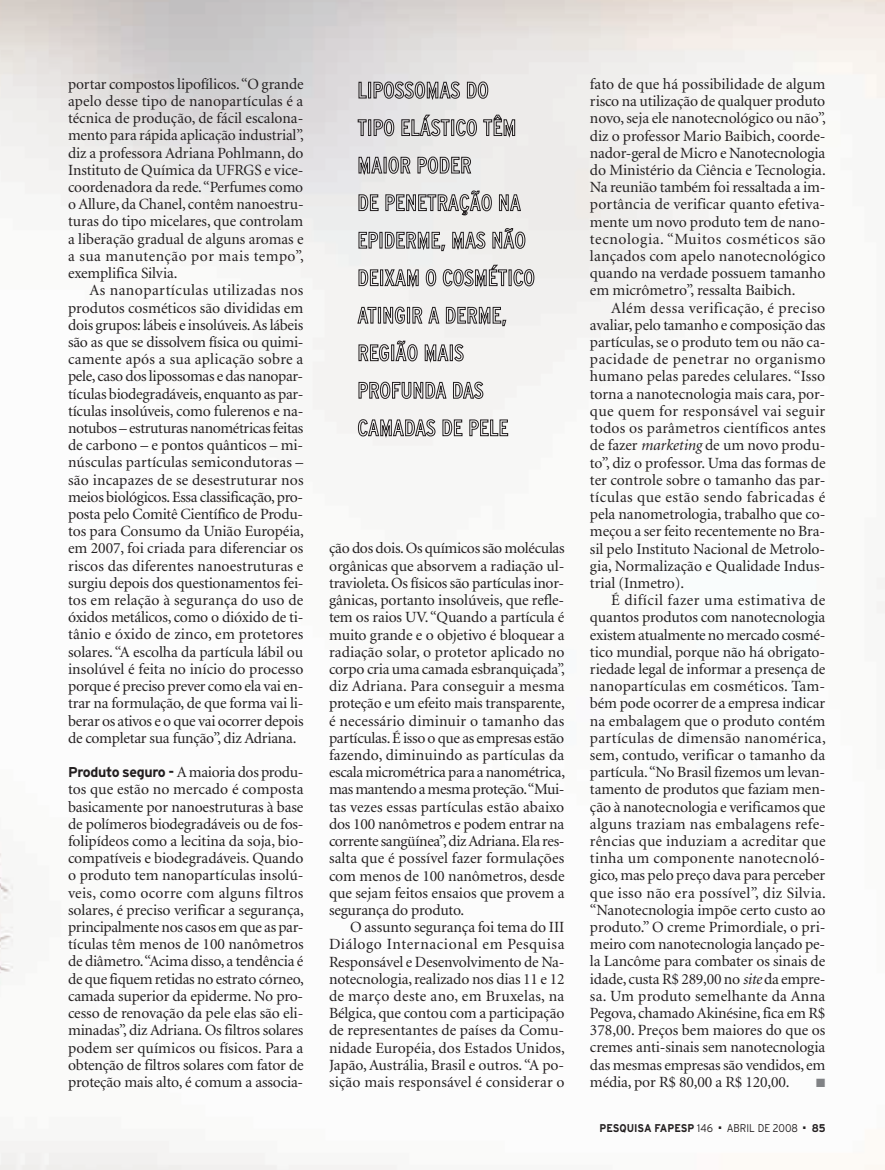
<style>
.page{position:relative;width:885px;height:1170px;background:#fff}
.page>*{position:absolute;margin:0;border:0;box-sizing:border-box;transform-origin:0 0}
.t1{font:15.6px/17.2px "Minion";letter-spacing:-.005em;color:#231f20;text-align:justify}
.t2{font:12px "Zapf Dingbats ITC";color:#808285}
.t3{font:700 11.25px "Interstate";color:#231f20;scale:.9 1}
.t4{font:300 11.25px "Interstate";color:#231f20;scale:.9 1}
.s1{font-family:"Interstate";font-weight:700;font-size:14.25px}
.s2{font-style:italic}
.s3{font-weight:300}
</style>
<div class="page">
<img style="left:0;top:0;width:884px;height:1169px">
<svg style="left:358px;top:81px;width:9px;height:18px"></svg>
<div style="left:368px;top:82px;width:3px;height:16px;border:1px solid #231f20"></div>
<svg style="left:373px;top:81px;width:87px;height:20px"></svg>
<svg style="left:466px;top:81px;width:22px;height:18px"></svg>
<svg style="left:357px;top:119px;width:10px;height:17px"></svg>
<div style="left:368px;top:119px;width:3px;height:17px;border:1px solid #231f20"></div>
<svg style="left:373px;top:119px;width:21px;height:17px"></svg>
<svg style="left:401px;top:114px;width:76px;height:22px"></svg>
<svg style="left:483px;top:114px;width:32px;height:24px"></svg>
<svg style="left:358px;top:156px;width:24px;height:20px"></svg>
<svg style="left:388px;top:156px;width:23px;height:18px"></svg>
<svg style="left:417px;top:156px;width:54px;height:18px"></svg>
<svg style="left:358px;top:194px;width:21px;height:17px"></svg>
<svg style="left:385px;top:190px;width:107px;height:26px"></svg>
<svg style="left:498px;top:194px;width:23px;height:17px"></svg>
<svg style="left:358px;top:231px;width:20px;height:18px"></svg>
<svg style="left:384px;top:231px;width:61px;height:20px"></svg>
<svg style="left:452px;top:231px;width:33px;height:20px"></svg>
<svg style="left:492px;top:228px;width:33px;height:21px"></svg>
<svg style="left:358px;top:269px;width:61px;height:19px"></svg>
<svg style="left:425px;top:269px;width:11px;height:17px"></svg>
<svg style="left:442px;top:264px;width:65px;height:24px"></svg>
<svg style="left:513px;top:269px;width:21px;height:17px"></svg>
<svg style="left:357px;top:306px;width:19px;height:18px"></svg>
<div style="left:378px;top:307px;width:3px;height:16px;border:1px solid #231f20"></div>
<svg style="left:383px;top:306px;width:22px;height:18px"></svg>
<div style="left:407px;top:307px;width:3px;height:16px;border:1px solid #231f20"></div>
<svg style="left:412px;top:306px;width:10px;height:18px"></svg>
<svg style="left:428px;top:306px;width:11px;height:18px"></svg>
<svg style="left:445px;top:306px;width:61px;height:20px"></svg>
<svg style="left:358px;top:344px;width:31px;height:17px"></svg>
<div style="left:391px;top:344px;width:3px;height:17px;border:1px solid #231f20"></div>
<svg style="left:395px;top:340px;width:23px;height:21px"></svg>
<svg style="left:424px;top:344px;width:40px;height:19px"></svg>
<svg style="left:358px;top:381px;width:125px;height:18px"></svg>
<svg style="left:357px;top:419px;width:78px;height:19px"></svg>
<svg style="left:442px;top:419px;width:20px;height:17px"></svg>
<svg style="left:469px;top:419px;width:39px;height:17px"></svg>
<p class="t1" style="left:68px;top:76px;width:237px">portar compostos lipofílicos. “O grande apelo desse tipo de nanopartículas é a técnica de produção, de fácil escalona&shy;mento para rápida aplicação industrial”, diz a professora Adriana Pohlmann, do Instituto de Química da UFRGS e vice&shy;coordenadora da rede. “Perfumes como o Allure, da Chanel, contêm nanoestru&shy;turas do tipo micelares, que controlam a liberação gradual de alguns aromas e a sua manutenção por mais tempo”, exemplifica Silvia.</p>
<p class="t1" style="left:68px;top:282px;width:237px;text-indent:21px">As nanopartículas utilizadas nos produtos cosméticos são divididas em dois grupos: lábeis e insolúveis. As lábeis são as que se dissolvem física ou quimi&shy;camente após a sua aplicação sobre a pele, caso dos lipossomas e das nanopar&shy;tículas biodegradáveis, enquanto as par&shy;tículas insolúveis, como fulerenos e na&shy;notubos – estruturas nanométricas feitas de carbono – e pontos quânticos – mi&shy;núsculas partículas semicondutoras – são incapazes de se desestruturar nos meios biológicos. Essa classificação, pro&shy;posta pelo Comitê Científico de Produ&shy;tos para Consumo da União Européia, em 2007, foi criada para diferenciar os riscos das diferentes nanoestruturas e surgiu depois dos questionamentos fei&shy;tos em relação à segurança do uso de óxidos metálicos, como o dióxido de ti&shy;tânio e óxido de zinco, em protetores solares. “A escolha da partícula lábil ou insolúvel é feita no início do processo porque é preciso prever como ela vai en&shy;trar na formulação, de que forma vai li&shy;berar os ativos e o que vai ocorrer depois de completar sua função”, diz Adriana.</p>
<p class="t1" style="left:68px;top:764px;width:237px"><span class="s1">Produto seguro -</span> A maioria dos produ&shy;tos que estão no mercado é composta basicamente por nanoestruturas à base de polímeros biodegradáveis ou de fos&shy;folipídeos como a lecitina da soja, bio&shy;compatíveis e biodegradáveis. Quando o produto tem nanopartículas insolú&shy;veis, como ocorre com alguns filtros solares, é preciso verificar a segurança, principalmente nos casos em que as par&shy;tículas têm menos de 100 nanômetros de diâmetro. “Acima disso, a tendência é de que fiquem retidas no estrato córneo, camada superior da epiderme. No pro&shy;cesso de renovação da pele elas são eli&shy;minadas”, diz Adriana. Os filtros solares podem ser químicos ou físicos. Para a obtenção de filtros solares com fator de proteção mais alto, é comum a associa-</p>
<p class="t1" style="left:329px;top:540px;width:237px">ção dos dois. Os químicos são moléculas orgânicas que absorvem a radiação ul&shy;travioleta. Os físicos são partículas inor&shy;gânicas, portanto insolúveis, que refle&shy;tem os raios UV. “Quando a partícula é muito grande e o objetivo é bloquear a radiação solar, o protetor aplicado no corpo cria uma camada esbranquiçada”, diz Adriana. Para conseguir a mesma proteção e um efeito mais transparente, é necessário diminuir o tamanho das partículas. É isso o que as empresas estão fazendo, diminuindo as partículas da escala micrométrica para a nanométrica, mas mantendo a mesma proteção. “Mui&shy;tas vezes essas partículas estão abaixo dos 100 nanômetros e podem entrar na corrente sangüínea”, diz Adriana. Ela res&shy;salta que é possível fazer formulações com menos de 100 nanômetros, desde que sejam feitos ensaios que provem a segurança do produto.</p>
<p class="t1" style="left:329px;top:919px;width:237px;text-indent:21px">O assunto segurança foi tema do III Diálogo Internacional em Pesquisa Responsável e Desenvolvimento de Na&shy;notecnologia, realizado nos dias 11 e 12 de março deste ano, em Bruxelas, na Bélgica, que contou com a participação de representantes de países da Comu&shy;nidade Européia, dos Estados Unidos, Japão, Austrália, Brasil e outros. “A po&shy;sição mais responsável é considerar o</p>
<p class="t1" style="left:590px;top:76px;width:237px">fato de que há possibilidade de algum risco na utilização de qualquer produto novo, seja ele nanotecnológico ou não”, diz o professor Mario Baibich, coorde&shy;nador-geral de Micro e Nanotecnologia do Ministério da Ciência e Tecnologia.<br>Na reunião também foi ressaltada a im&shy;portância de verificar quanto efetiva&shy;mente um novo produto tem de nano&shy;tecnologia. “Muitos cosméticos são lançados com apelo nanotecnológico quando na verdade possuem tamanho em micrômetro”, ressalta Baibich.</p>
<p class="t1" style="left:590px;top:299px;width:237px;text-indent:21px">Além dessa verificação, é preciso avaliar, pelo tamanho e composição das partículas, se o produto tem ou não ca&shy;pacidade de penetrar no organismo humano pelas paredes celulares. “Isso torna a nanotecnologia mais cara, por&shy;que quem for responsável vai seguir todos os parâmetros científicos antes de fazer <span class="s2">marketing</span> de um novo produ&shy;to”, diz o professor. Uma das formas de ter controle sobre o tamanho das par&shy;tículas que estão sendo fabricadas é pela nanometrologia, trabalho que co&shy;meçou a ser feito recentemente no Bra&shy;sil pelo Instituto Nacional de Metrolo&shy;gia, Normalização e Qualidade Indus&shy;trial (Inmetro).</p>
<p class="t1" style="left:590px;top:592px;width:237px;text-indent:21px">É difícil fazer uma estimativa de quantos produtos com nanotecnologia existem atualmente no mercado cosmé&shy;tico mundial, porque não há obrigato&shy;riedade legal de informar a presença de nanopartículas em cosméticos. Tam&shy;bém pode ocorrer de a empresa indicar na embalagem que o produto contém partículas de dimensão nanomérica, sem, contudo, verificar o tamanho da partícula. “No Brasil fizemos um levan&shy;tamento de produtos que faziam men&shy;ção à nanotecnologia e verificamos que alguns traziam nas embalagens refe&shy;rências que induziam a acreditar que tinha um componente nanotecnoló&shy;gico, mas pelo preço dava para perceber que isso não era possível”, diz Silvia. “Nanotecnologia impõe certo custo ao produto.” O creme Primordiale, o pri&shy;meiro com nanotecnologia lançado pe&shy;la Lancôme para combater os sinais de idade, custa R$ 289,00 no <span class="s2">site</span> da empre&shy;sa. Um produto semelhante da Anna Pegova, chamado Akinésine, fica em R$ 378,00. Preços bem maiores do que os cremes anti-sinais sem nanotecnologia das mesmas empresas são vendidos, em média, por R$ 80,00 a R$ 120,00.</p>
<p class="t2" style="left:816px;top:1077px;width:11px">■</p>
<p class="t3" style="left:599px;top:1123px;width:128px">PESQUISA FAPESP <span class="s3">146</span></p>
<p class="t4" style="left:718px;top:1123px;width:89px">■ ABRIL DE 2008</p>
<p class="t3" style="left:803px;top:1123px;width:26px">■ 85</p>
</div>
